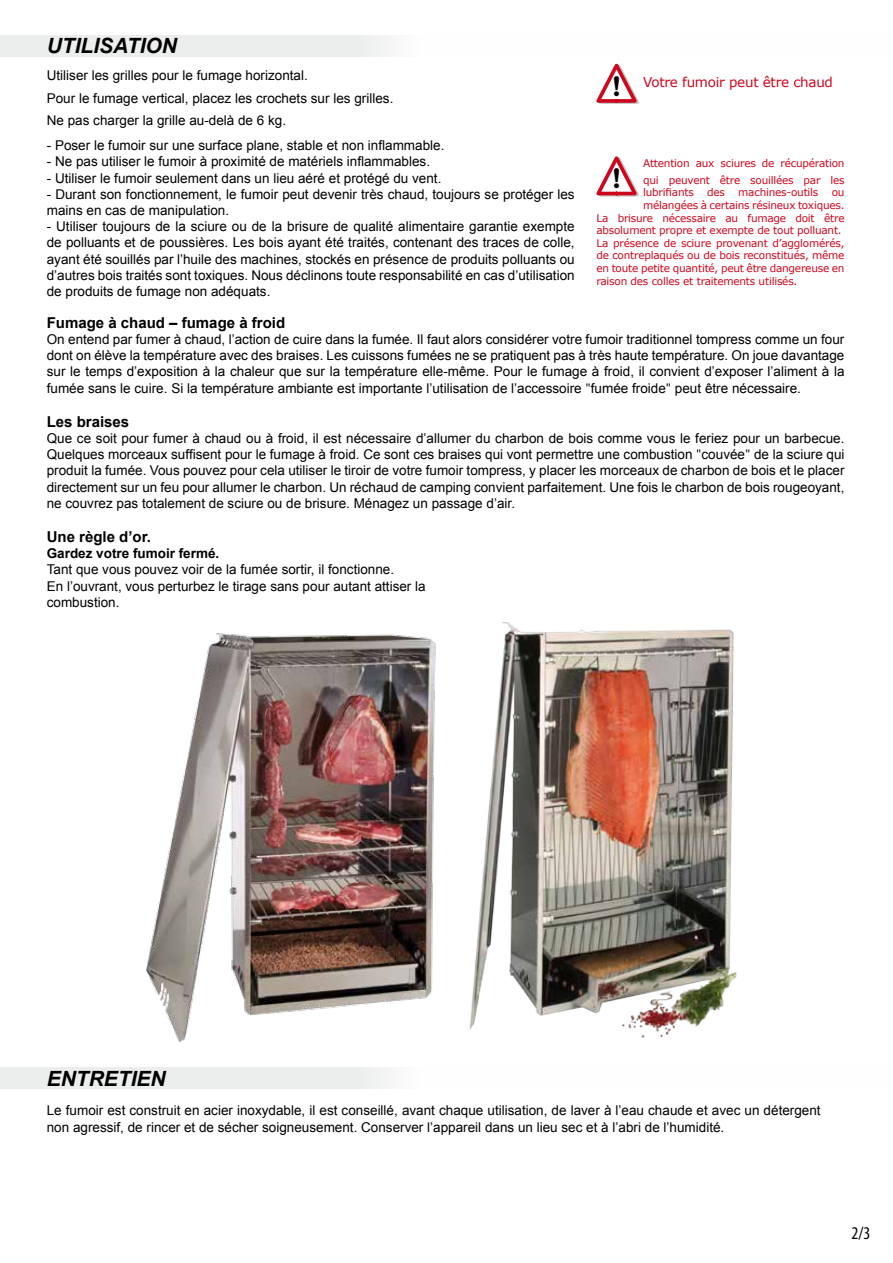
<style>
.page{position:relative;width:893px;height:1263px;background:#fff}
.page>*{position:absolute;margin:0;border:0;box-sizing:border-box;transform-origin:0 0}
.t1{font:700 28.95px "Clarendon";color:#000}
.t2{font:italic 700 21px "Arial";color:#000}
.t3{font:condensed 18px "Myriad Pro";color:#000}
.t4{font:700 15px "Arial";color:#000}
.t5{font:13.5px/16.2px "Arial";color:#000}
.t6{font:13.5px "Verdana";letter-spacing:-.02em;color:#cd071e}
.t7{font:700 13.5px "Arial";color:#000}
.t8{font:10.5px/16.5px "Verdana";letter-spacing:-.02em;color:#cd071e}
.s1{font-family:"Clarendon";font-weight:700;font-size:28.95px;color:#000}
.s2{font-family:"Lao UI"}
</style>
<div class="page">
<svg style="left:596px;top:64px;width:43px;height:40px"></svg>
<svg style="left:596px;top:156px;width:43px;height:41px"></svg>
<div style="left:0;top:35px;width:893px;height:21px;background:linear-gradient(to right,#e9eaea,#fff)"></div>
<div style="left:0;top:1067px;width:893px;height:22px;background:linear-gradient(to right,#e9eaea,#fff)"></div>
<img style="left:146px;top:633px;width:237px;height:410px">
<img style="left:383px;top:622px;width:354px;height:416px">
<h2 class="t2" style="left:47px;top:32px;width:132px">UTILISATION</h2>
<p class="t5" style="left:47px;top:64px;width:348px;line-height:22.5px">Utiliser les grilles pour le fumage horizontal.<br>Pour le fumage vertical, placez les crochets sur les grilles.<br>Ne pas charger la grille au-delà de 6 kg.</p>
<p class="t5" style="left:47px;top:137px;width:399px">- Poser le fumoir sur une surface plane, stable et non inflammable.</p>
<p class="t5" style="left:47px;top:154px;width:385px">- Ne pas utiliser le fumoir à proximité de matériels inflammables.</p>
<p class="t5" style="left:47px;top:170px;width:396px">- Utiliser le fumoir seulement dans un lieu aéré et protégé du vent.</p>
<p class="t5" style="left:47px;top:186px;width:529px">- Durant son fonctionnement, le fumoir peut devenir très chaud, toujours se protéger les mains en cas de manipulation.</p>
<p class="t5" style="left:47px;top:218px;width:529px;text-align:justify">- Utiliser toujours de la sciure ou de la brisure de qualité alimentaire garantie exempte de polluants et de poussières. Les bois ayant été traités, contenant des traces de colle, ayant été souillés par l’huile des machines, stockés en présence de produits polluants ou d’autres bois traités sont toxiques. Nous déclinons toute responsabilité en cas d’utilisation de produits de fumage non adéquats.</p>
<p class="t6" style="left:612px;top:73px;width:222px"><span class="s1">!</span> Votre fumoir peut être chaud</p>
<p class="t8" style="left:643px;top:155px;width:203px">Attention aux sciures de récupération qui peuvent être souillées par les</p>
<p class="t8" style="left:643px;top:184px;width:52px">lubrifiants</p>
<p class="t8" style="left:707px;top:184px;width:19px">des</p>
<p class="t8" style="left:738px;top:184px;width:82px">machines-outils</p>
<p class="t8" style="left:832px;top:184px;width:14px">ou</p>
<p class="t8" style="left:643px;top:197px;width:203px">mélangées à certains résineux toxiques.</p>
<p class="t8" style="left:596px;top:209px;width:250px">La brisure nécessaire au fumage doit être</p>
<p class="t8" style="left:596px;top:222px;width:247px">absolument propre et exempte de tout polluant.</p>
<p class="t8" style="left:596px;top:235px;width:250px">La présence de sciure provenant d’agglomérés,</p>
<p class="t8" style="left:596px;top:247px;width:250px">de contreplaqués ou de bois reconstitués, même</p>
<p class="t8" style="left:596px;top:260px;width:250px">en toute petite quantité, peut être dangereuse en</p>
<p class="t8" style="left:596px;top:272px;width:203px">raison des colles et traitements utilisés.</p>
<h1 class="t1" style="left:612px;top:162px;width:10px">!</h1>
<p class="t4" style="left:47px;top:312px;width:240px">Fumage à chaud – fumage à froid</p>
<p class="t5" style="left:47px;top:331px;width:799px;text-align:justify">On entend par fumer à chaud, l’action de cuire dans la fumée. Il faut alors considérer votre fumoir traditionnel tompress comme un four dont on élève la température avec des braises. Les cuissons fumées ne se pratiquent pas à très haute température. On joue davantage sur le temps d’exposition à la chaleur que sur la température elle-même. Pour le fumage à froid, il convient d’exposer l’aliment à la fumée sans le cuire. Si la température ambiante est importante l’utilisation de l’accessoire <span class="s2">"</span>fumée froide<span class="s2">"</span> peut être nécessaire.</p>
<p class="t4" style="left:47px;top:411px;width:84px">Les braises</p>
<p class="t5" style="left:47px;top:430px;width:799px;text-align:justify">Que ce soit pour fumer à chaud ou à froid, il est nécessaire d’allumer du charbon de bois comme vous le feriez pour un barbecue.<br>Quelques morceaux suffisent pour le fumage à froid. Ce sont ces braises qui vont permettre une combustion <span class="s2">"</span>couvée<span class="s2">"</span> de la sciure qui produit la fumée. Vous pouvez pour cela utiliser le tiroir de votre fumoir tompress, y placer les morceaux de charbon de bois et le placer directement sur un feu pour allumer le charbon. Un réchaud de camping convient parfaitement. Une fois le charbon de bois rougeoyant, ne couvrez pas totalement de sciure ou de brisure. Ménagez un passage d’air.</p>
<p class="t4" style="left:47px;top:527px;width:106px">Une règle d’or.</p>
<p class="t7" style="left:47px;top:544px;width:174px">Gardez votre fumoir fermé.</p>
<p class="t5" style="left:47px;top:562px;width:380px">Tant que vous pouvez voir de la fumée sortir, il fonctionne.<br>En l’ouvrant, vous perturbez le tirage sans pour autant attiser la combustion.</p>
<h2 class="t2" style="left:47px;top:1064px;width:121px">ENTRETIEN</h2>
<p class="t5" style="left:47px;top:1103px;width:775px">Le fumoir est construit en acier inoxydable, il est conseillé, avant chaque utilisation, de laver à l’eau chaude et avec un détergent non agressif, de rincer et de sécher soigneusement. Conserver l’appareil dans un lieu sec et à l’abri de l’humidité.</p>
<h3 class="t3" style="left:851px;top:1222px;width:20px">2/3</h3>
</div>
